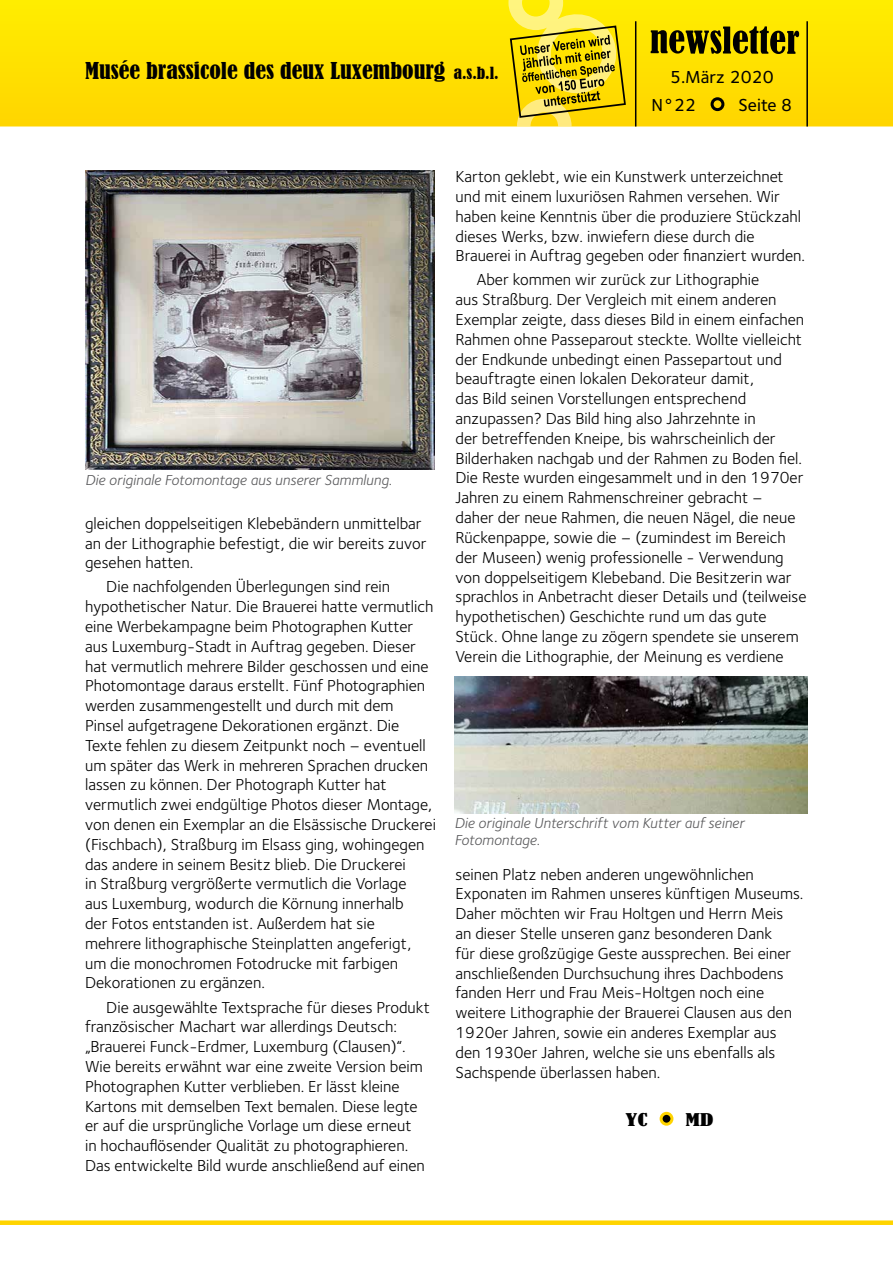
<style>
.page{position:relative;width:893px;height:1263px;background:#fff}
.page>*{position:absolute;margin:0;border:0;box-sizing:border-box;transform-origin:0 0}
.t1{font:condensed 21.75px "Bernard";color:#000;scale:1.1 1}
.t2{font:18px/28.5px "Foundry Sterling Medium CE";color:#000}
.t3{font:16.5px/19.8px "Foundry Sterling Book CE";color:#000}
.t4{font:condensed 16.5px "Bernard";color:#000;scale:1.5 1}
.t5{font:15px/16.5px "Foundry Sterling Book Italic CE";color:#58585a}
.s1{font-size:15.75px;color:#ffd400}
</style>
<div class="page">
<svg style="left:0;top:0;width:893px;height:126px;background:#fee000"></svg>
<svg style="left:651px;top:26px;width:148px;height:28px;background:#7d7000"></svg>
<div style="left:712px;top:99px;width:11px;height:11px;background:#ffd400;border-radius:50%"></div>
<div style="left:711px;top:97px;width:13px;height:14px;border:3px solid #000;border-radius:50%"></div>
<div style="left:0;top:1220px;width:893px;height:5px;background:#ffd400"></div>
<hr style="left:806px;top:21px;width:2px;height:105px;background:#000">
<svg style="left:508px;top:0;width:129px;height:126px;background:#dbc41e"></svg>
<div style="left:661px;top:1113px;width:11px;height:11px;background:#000;border-radius:50%"></div>
<div style="left:660px;top:1112px;width:13px;height:14px;border:3px solid #ffd400;border-radius:50%"></div>
<img style="left:85px;top:170px;width:349px;height:299px">
<img style="left:454px;top:676px;width:354px;height:137px">
<h1 class="t1" style="left:85px;top:58px;width:378px">Musée brassicole des deux Luxembourg <span class="s1">a.s.b.l.</span></h1>
<p class="t2" style="left:651px;top:63px;width:124px;text-indent:19px">5.März 2020<br>N°22</p>
<p class="t2" style="left:738px;top:91px;width:55px">Seite 8</p>
<p class="t5" style="left:85px;top:472px;width:308px">Die originale Fotomontage aus unserer Sammlung.</p>
<p class="t3" style="left:85px;top:513px;width:343px">gleichen doppelseitigen Klebebändern unmittelbar an der Lithographie befestigt, die wir bereits zuvor gesehen hatten.</p>
<p class="t3" style="left:85px;top:577px;width:352px;text-indent:21px">Die nachfolgenden Überlegungen sind rein hypothetischer Natur. Die Brauerei hatte vermutlich eine Werbekampagne beim Photographen Kutter aus Luxemburg-Stadt in Auftrag gegeben. Dieser hat vermutlich mehrere Bilder geschossen und eine Photomontage daraus erstellt. Fünf Photographien werden zusammengestellt und durch mit dem Pinsel aufgetragene Dekorationen ergänzt. Die Texte fehlen zu diesem Zeitpunkt noch – eventuell um später das Werk in mehreren Sprachen drucken lassen zu können. Der Photograph Kutter hat vermutlich zwei endgültige Photos dieser Montage, von denen ein Exemplar an die Elsässische Druckerei (Fischbach), Straßburg im Elsass ging, wohingegen das andere in seinem Besitz blieb. Die Druckerei<br>in Straßburg vergrößerte vermutlich die Vorlage<br>aus Luxemburg, wodurch die Körnung innerhalb<br>der Fotos entstanden ist. Außerdem hat sie<br>mehrere lithographische Steinplatten angeferigt, um die monochromen Fotodrucke mit farbigen Dekorationen zu ergänzen.</p>
<p class="t3" style="left:85px;top:997px;width:346px;text-indent:21px">Die ausgewählte Textsprache für dieses Produkt französischer Machart war allerdings Deutsch: „Brauerei Funck-Erdmer, Luxemburg (Clausen)“.<br>Wie bereits erwähnt war eine zweite Version beim Photographen Kutter verblieben. Er lässt kleine Kartons mit demselben Text bemalen. Diese legte er auf die ursprüngliche Vorlage um diese erneut<br>in hochauflösender Qualität zu photographieren.<br>Das entwickelte Bild wurde anschließend auf einen</p>
<p class="t3" style="left:455px;top:167px;width:351px">Karton geklebt, wie ein Kunstwerk unterzeichnet und mit einem luxuriösen Rahmen versehen. Wir haben keine Kenntnis über die produziere Stückzahl dieses Werks, bzw. inwiefern diese durch die Brauerei in Auftrag gegeben oder finanziert wurden.</p>
<p class="t3" style="left:455px;top:270px;width:352px;text-indent:21px">Aber kommen wir zurück zur Lithographie<br>aus Straßburg. Der Vergleich mit einem anderen Exemplar zeigte, dass dieses Bild in einem einfachen Rahmen ohne Passeparout steckte. Wollte vielleicht der Endkunde unbedingt einen Passepartout und beauftragte einen lokalen Dekorateur damit,<br>das Bild seinen Vorstellungen entsprechend anzupassen? Das Bild hing also Jahrzehnte in<br>der betreffenden Kneipe, bis wahrscheinlich der Bilderhaken nachgab und der Rahmen zu Boden fiel.<br>Die Reste wurden eingesammelt und in den 1970er Jahren zu einem Rahmenschreiner gebracht –<br>daher der neue Rahmen, die neuen Nägel, die neue Rückenpappe, sowie die – (zumindest im Bereich der Museen) wenig professionelle - Verwendung von doppelseitigem Klebeband. Die Besitzerin war sprachlos in Anbetracht dieser Details und (teilweise hypothetischen) Geschichte rund um das gute Stück. Ohne lange zu zögern spendete sie unserem Verein die Lithographie, der Meinung es verdiene</p>
<p class="t5" style="left:454px;top:815px;width:291px">Die originale Unterschrift vom Kutter auf seiner<br>Fotomontage.</p>
<p class="t3" style="left:455px;top:864px;width:349px">seinen Platz neben anderen ungewöhnlichen Exponaten im Rahmen unseres künftigen Museums.<br>Daher möchten wir Frau Holtgen und Herrn Meis an dieser Stelle unseren ganz besonderen Dank<br>für diese großzügige Geste aussprechen. Bei einer anschließenden Durchsuchung ihres Dachbodens fanden Herr und Frau Meis-Holtgen noch eine weitere Lithographie der Brauerei Clausen aus den 1920er Jahren, sowie ein anderes Exemplar aus den 1930er Jahren, welche sie uns ebenfalls als Sachspende überlassen haben.</p>
<p class="t4" style="left:626px;top:1110px;width:16px">YC</p>
<p class="t4" style="left:686px;top:1110px;width:20px">MD</p>
</div>
